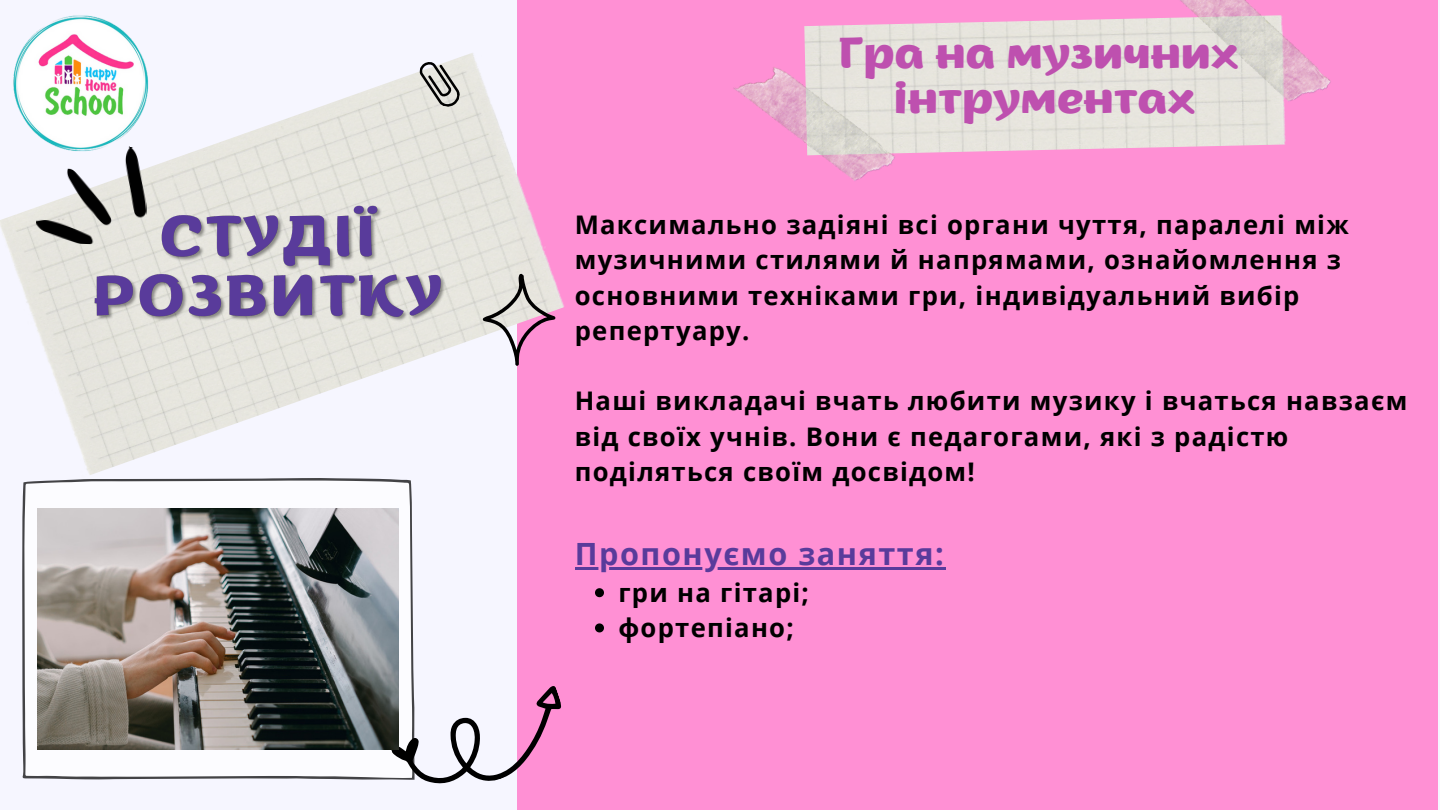
<style>
.page{position:relative;width:1440px;height:810px;background:#f6f6ff}
.page>*{position:absolute;margin:0;border:0;box-sizing:border-box;transform-origin:0 0}
.t1{font:700 43.6px "ZT Arturo";color:#be50af}
.t2{font:700 30.7px "Open Sans";letter-spacing:.05em;color:#593b9b}
.t3{font:700 25.7px/35.2px "Open Sans";letter-spacing:.05em;color:#000}
</style>
<div class="page">
<div style="left:517px;top:0;width:921px;height:810px;background:#ff90d4"></div>
<img style="left:0;top:53px;width:564px;height:422px">
<svg style="left:414px;top:59px;width:51px;height:50px;background:#bebeb9"></svg>
<img style="left:35px;top:166px;width:114px;height:80px">
<svg style="left:483px;top:274px;width:72px;height:92px"></svg>
<svg style="left:22px;top:478px;width:392px;height:302px"></svg>
<svg style="left:595px;top:588px;width:9px;height:9px"></svg>
<svg style="left:595px;top:623px;width:9px;height:9px"></svg>
<hr style="left:575px;top:567px;width:370px;height:3px;background:#593b9b">
<svg style="left:389px;top:685px;width:172px;height:99px"></svg>
<img style="left:804px;top:17px;width:482px;height:137px">
<img style="left:1172px;top:0;width:159px;height:129px">
<img style="left:733px;top:38px;width:168px;height:143px">
<img style="left:37px;top:508px;width:362px;height:242px">
<img style="left:0;top:15px;width:164px;height:151px">
<img style="left:92px;top:203px;width:361px;height:137px">
<p class="t1" style="left:839px;top:36px;width:401px">Гра на музичних</p>
<p class="t1" style="left:893px;top:81px;width:303px">інтрументах</p>
<p class="t3" style="left:575px;top:207px;width:776px">Максимально задіяні всі органи чуття, паралелі між музичними стилями й напрямами, ознайомлення з основними техніками гри, індивідуальний вибір репертуару.</p>
<p class="t3" style="left:575px;top:383px;width:834px">Наші викладачі вчать любити музику і вчаться навзаєм від своїх учнів. Вони є педагогами, які з радістю поділяться своїм досвідом!</p>
<p class="t2" style="left:575px;top:532px;width:371px">Пропонуємо заняття:</p>
<p class="t3" style="left:618px;top:574px;width:192px">гри на гітарі;</p>
<p class="t3" style="left:618px;top:609px;width:177px">фортепіано;</p>
</div>
